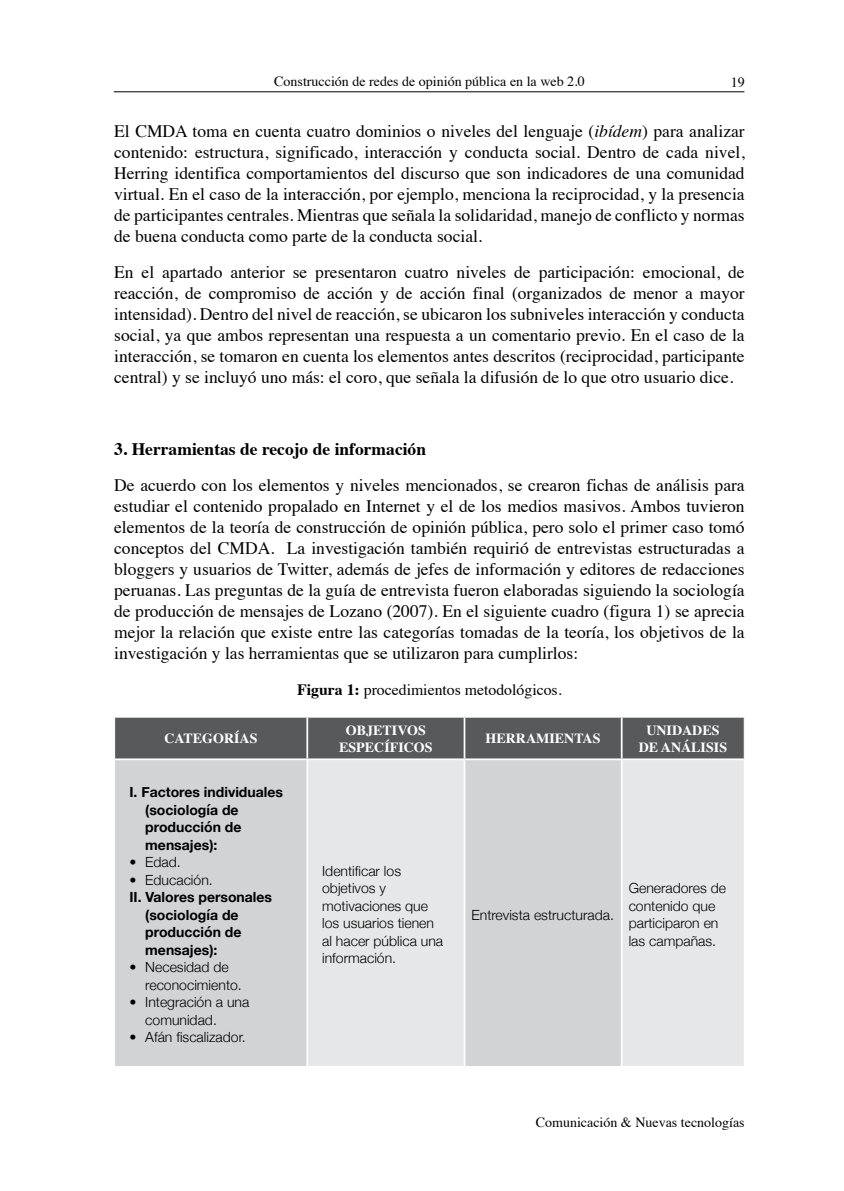
<style>
.page{position:relative;width:844px;height:1191px;background:#fff}
.page>*{position:absolute;margin:0;border:0;box-sizing:border-box;transform-origin:0 0}
.t1{font:17.5px/21px "Times";color:#000;text-align:justify}
.t2{font:700 17.5px "Times";color:#000}
.t3{font:15.75px "Times";color:#000}
.t4{font:300 14px/17.5px "Helvetica Neue";color:#000}
.t5{font:700 14px/17.5px "Helvetica Neue";color:#000}
.t6{font:14px "Times";color:#000}
.t7{font:700 14px/16.8px "Times";color:#fff;text-align:center}
.s1{font-style:italic}
.s2{font-weight:700}
</style>
<div class="page">
<hr style="left:114px;top:91px;width:630px;height:1px;background:#000">
<div style="left:115px;top:717px;width:628px;height:41px;background:#58595b"></div>
<div style="left:115px;top:759px;width:192px;height:307px;background:#d1d3d4"></div>
<div style="left:307px;top:759px;width:157px;height:307px;background:#e6e7e8"></div>
<div style="left:464px;top:759px;width:157px;height:307px;background:#d1d3d4"></div>
<div style="left:621px;top:759px;width:123px;height:307px;background:#e6e7e8"></div>
<hr style="left:306px;top:760px;width:2px;height:306px;background:#fff">
<hr style="left:463px;top:760px;width:2px;height:306px;background:#fff">
<hr style="left:620px;top:760px;width:2px;height:306px;background:#fff">
<hr style="left:743px;top:759px;width:1px;height:307px;background:#fff">
<hr style="left:115px;top:758px;width:192px;height:2px;background:#fff">
<hr style="left:306px;top:717px;width:2px;height:41px;background:#fff">
<hr style="left:307px;top:758px;width:157px;height:2px;background:#fff">
<hr style="left:463px;top:717px;width:2px;height:41px;background:#fff">
<hr style="left:464px;top:758px;width:157px;height:2px;background:#fff">
<hr style="left:620px;top:717px;width:2px;height:41px;background:#fff">
<hr style="left:621px;top:758px;width:122px;height:2px;background:#fff">
<p class="t6" style="left:274px;top:68px;width:312px">Construcción de redes de opinión pública en la web 2.0</p>
<p class="t6" style="left:730px;top:69px;width:15px">19</p>
<p class="t1" style="left:114px;top:119px;width:632px">El CMDA toma en cuenta cuatro dominios o niveles del lenguaje (<span class="s1">ibídem</span>) para analizar contenido: estructura, significado, interacción y conducta social. Dentro de cada nivel, Herring identifica comportamientos del discurso que son indicadores de una comunidad virtual. En el caso de la interacción, por ejemplo, menciona la reciprocidad, y la presencia de participantes centrales. Mientras que señala la solidaridad, manejo de conflicto y normas de buena conducta como parte de la conducta social.</p>
<p class="t1" style="left:114px;top:260px;width:632px">En el apartado anterior se presentaron cuatro niveles de participación: emocional, de reacción, de compromiso de acción y de acción final (organizados de menor a mayor intensidad). Dentro del nivel de reacción, se ubicaron los subniveles interacción y conducta social, ya que ambos representan una respuesta a un comentario previo. En el caso de la interacción, se tomaron en cuenta los elementos antes descritos (reciprocidad, participante central) y se incluyó uno más: el coro, que señala la difusión de lo que otro usuario dice.</p>
<p class="t2" style="left:114px;top:432px;width:313px">3. Herramientas de recojo de información</p>
<p class="t1" style="left:114px;top:473px;width:632px">De acuerdo con los elementos y niveles mencionados, se crearon fichas de análisis para estudiar el contenido propalado en Internet y el de los medios masivos. Ambos tuvieron elementos de la teoría de construcción de opinión pública, pero solo el primer caso tomó conceptos del CMDA. La investigación también requirió de entrevistas estructuradas a bloggers y usuarios de Twitter, además de jefes de información y editores de redacciones peruanas. Las preguntas de la guía de entrevista fueron elaboradas siguiendo la sociología de producción de mensajes de Lozano (2007). En el siguiente cuadro (figura 1) se aprecia mejor la relación que existe entre las categorías tomadas de la teoría, los objetivos de la investigación y las herramientas que se utilizaron para cumplirlos:</p>
<p class="t3" style="left:297px;top:675px;width:266px"><span class="s2">Figura 1:</span> procedimientos metodológicos.</p>
<p class="t7" style="left:164px;top:729px;width:95px">CATEGORÍAS</p>
<p class="t7" style="left:339px;top:720px;width:95px">OBJETIVOS<br>ESPECÍFICOS</p>
<p class="t7" style="left:485px;top:729px;width:116px">HERRAMIENTAS</p>
<p class="t7" style="left:638px;top:720px;width:90px">UNIDADES<br>DE ANÁLISIS</p>
<p class="t5" style="left:145px;top:784px;width:139px;text-indent:-16px">I. Factores individuales (sociología de producción de mensajes):</p>
<p class="t4" style="left:129px;top:852px;width:53px">• Edad.</p>
<p class="t4" style="left:129px;top:870px;width:85px">• Educación.</p>
<p class="t5" style="left:145px;top:889px;width:128px;text-indent:-16px">II. Valores personales (sociología de producción de mensajes):</p>
<p class="t4" style="left:145px;top:957px;width:98px;text-indent:-16px">• Necesidad de reconocimiento.</p>
<p class="t4" style="left:145px;top:992px;width:106px;text-indent:-16px">• Integración a una comunidad.</p>
<p class="t4" style="left:129px;top:1027px;width:118px">• Afán fiscalizador.</p>
<p class="t4" style="left:322px;top:861px;width:122px">Identificar los objetivos y motivaciones que los usuarios tienen al hacer pública una información.</p>
<p class="t4" style="left:628px;top:878px;width:99px">Generadores de contenido que participaron en las campañas.</p>
<p class="t4" style="left:471px;top:905px;width:144px">Entrevista estructurada.</p>
<p class="t6" style="left:535px;top:1109px;width:210px">Comunicación &amp; Nuevas tecnologías</p>
</div>
